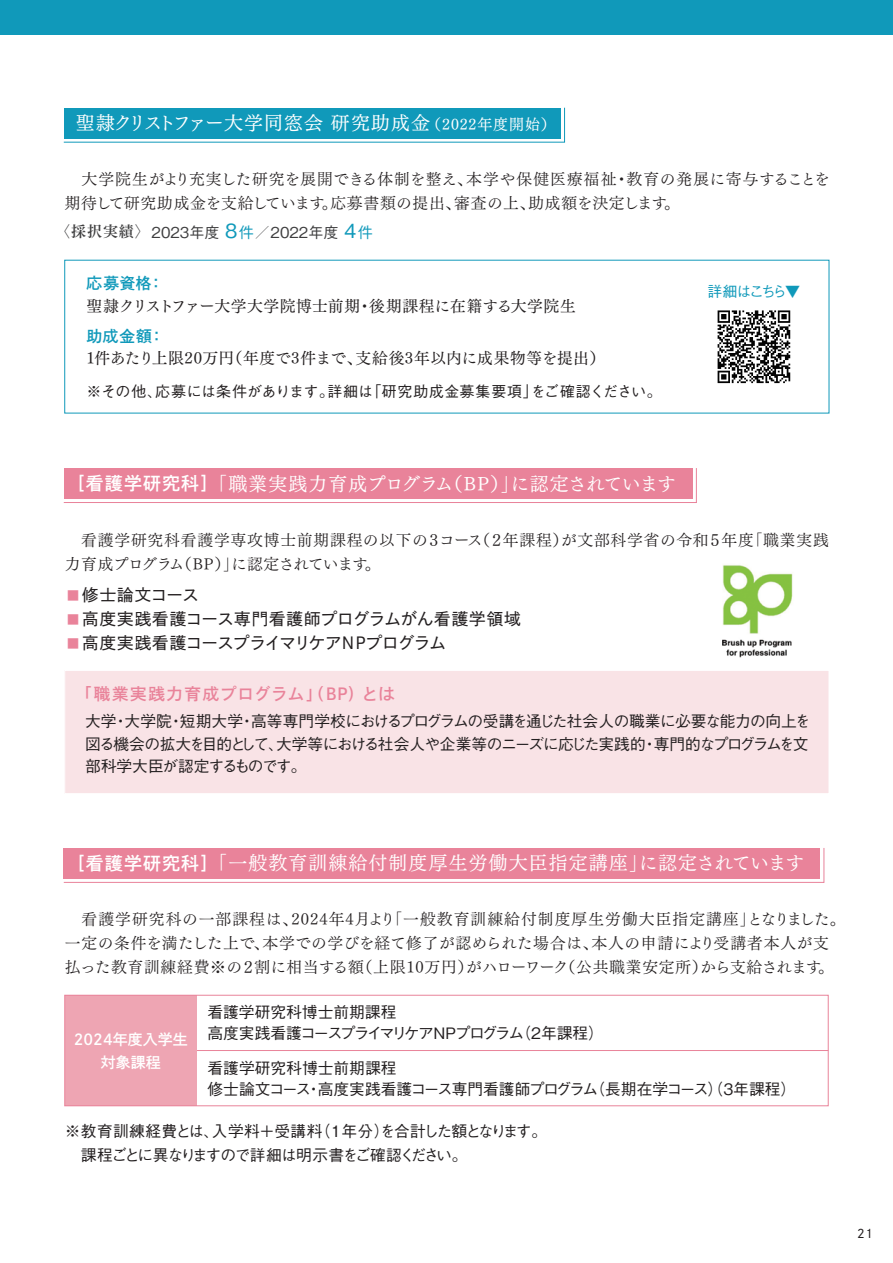
<style>
.page{position:relative;width:893px;height:1263px;background:#fff}
.page>*{position:absolute;margin:0;border:0;box-sizing:border-box;transform-origin:0 0}
.t1{font:18.9px "Tsuku Min Pro RB";letter-spacing:.06em;color:#fff}
.t2{font:18.9px "Tsuku Min Pro RB";letter-spacing:-.03em;color:#fff}
.t3{font:16.5px "P Shuei Go Kin Std N M";letter-spacing:.06em;color:#231f20}
.t4{font:16.5px "P Shuei Go Kin Std N M";letter-spacing:-.02em;color:#231f20}
.t5{font:16.5px "P Shuei Go Kin Std N B";letter-spacing:.06em;color:#e9839a}
.t6{font:16.5px "P Shuei Go Kin Std N M";letter-spacing:.005em;color:#231f20}
.t7{font:15.75px/24px "Tsuku Min Pro R";letter-spacing:.05em;color:#231f20}
.t8{font:500 15.75px/22.5px "Gothic BBB Pr 5";letter-spacing:-.04em;color:#231f20}
.t9{font:500 15.75px/21px "Gothic BBB Pr 5";color:#231f20}
.t10{font:15.75px/24px "Tsuku Min Pro R";letter-spacing:.03em;color:#231f20}
.t11{font:15.75px "Tsuku Min Pro M";letter-spacing:.015em;color:#231f20}
.t12{font:15.75px "P Shuei Go Gin Std B";letter-spacing:.05em;color:#1099ba}
.t13{font:500 15px "Gothic BBB Pr 5";letter-spacing:.01em;color:#231f20}
.t14{font:500 15px "Gothic BBB Pr 5";color:#3e3e3f}
.t15{font:15px/22.5px "P Shuei Go Kin Std N B";color:#fff;text-align:center}
.t16{font:500 15px "Gothic BBB Pr 5";letter-spacing:-.165em;color:#1099ba}
.t17{font:12px "P Shuei Go Kin Std N M";color:#231f20}
.s1{font-size:15px}
.s2{font-family:"Tsuku Min Pro B";font-weight:400}
.s3{font-size:19.5px;color:#1099ba}
.s4{color:#1099ba}
.s5{font-family:"Koz Go Pr 6 N";font-weight:400}
.s6{font-family:"P Shuei Go Kin Std N B";font-size:18px}
.s7{font-family:"Futo Go B101 Pro";font-weight:700;font-size:12px;color:#e9839a}
</style>
<div class="page">
<div style="left:0;top:0;width:893px;height:34px;background:#1099ba"></div>
<hr style="left:191px;top:1050px;width:637px;height:1px;background:#e9839a">
<div style="left:65px;top:995px;width:132px;height:111px;background:#eea5b3"></div>
<div style="left:64px;top:995px;width:765px;height:111px;border:1px solid #e9839a"></div>
<svg style="left:63px;top:848px;width:762px;height:35px;background:#ea8da2"></svg>
<svg style="left:63px;top:107px;width:502px;height:36px;background:#2ca5c2"></svg>
<svg style="left:718px;top:310px;width:72px;height:73px"></svg>
<div style="left:65px;top:670px;width:764px;height:124px;background:#f9e3e6"></div>
<div style="left:64px;top:670px;width:765px;height:124px;border:1px solid #fff"></div>
<svg style="left:63px;top:468px;width:634px;height:35px;background:#eb8ea3"></svg>
<img style="left:722px;top:565px;width:71px;height:93px">
<p class="t1" style="left:76px;top:106px;width:482px">聖隷クリストファー大学同窓会 研究助成金<span class="s1">（2022年度開始）</span></p>
<p class="t10" style="left:65px;top:165px;width:767px">　大学院生がより充実した研究を展開できる体制を整え、本学や保健医療福祉・教育の発展に寄与することを期待して研究助成金を支給しています。応募書類の提出、審査の上、助成額を決定します。</p>
<p class="t14" style="left:55px;top:220px;width:319px"><span class="s2">〈採択実績〉</span>2023年度 <span class="s3">8</span><span class="s4">件</span>／2022年度 <span class="s3">4</span><span class="s4">件</span></p>
<p class="t12" style="left:86px;top:272px;width:79px">応募資格：</p>
<p class="t11" style="left:86px;top:292px;width:491px">聖隷クリストファー大学大学院博士前期・後期課程に在籍する大学院生</p>
<p class="t12" style="left:86px;top:325px;width:79px">助成金額：</p>
<p class="t11" style="left:86px;top:344px;width:520px">1件あたり上限20万円（年度で3件まで、支給後3年以内に成果物等を提出）</p>
<p class="t13" style="left:86px;top:379px;width:577px">※その他、応募には条件があります。詳細は「研究助成金募集要項」をご確認ください。</p>
<p class="t16" style="left:707px;top:279px;width:94px">詳細はこちら<span class="s5">▼</span></p>
<p class="t2" style="left:67px;top:466px;width:611px"><span class="s6">［看護学研究科］</span>「職業実践力育成プログラム（BP）」に認定されています</p>
<p class="t7" style="left:65px;top:526px;width:766px">　看護学研究科看護学専攻博士前期課程の以下の３コース（２年課程）が文部科学省の令和５年度「職業実践力育成プログラム（BP）」に認定されています。</p>
<p class="t6" style="left:67px;top:583px;width:133px"><span class="s7">■</span> 修士論文コース</p>
<p class="t3" style="left:67px;top:607px;width:455px"><span class="s7">■</span> 高度実践看護コース専門看護師プログラムがん看護学領域</p>
<p class="t4" style="left:67px;top:631px;width:380px"><span class="s7">■</span> 高度実践看護コースプライマリケアNPプログラム</p>
<p class="t5" style="left:75px;top:682px;width:321px">「職業実践力育成プログラム」（BP) とは</p>
<p class="t8" style="left:85px;top:708px;width:727px">大学・大学院・短期大学・高等専門学校におけるプログラムの受講を通じた社会人の職業に必要な能力の向上を図る機会の拡大を目的として、大学等における社会人や企業等のニーズに応じた実践的・専門的なプログラムを文部科学大臣が認定するものです。</p>
<p class="t1" style="left:67px;top:846px;width:739px"><span class="s6">［看護学研究科］</span>「一般教育訓練給付制度厚生労働大臣指定講座」に認定されています</p>
<p class="t7" style="left:65px;top:905px;width:782px">　看護学研究科の一部課程は、2024年4月より「一般教育訓練給付制度厚生労働大臣指定講座」となりました。一定の条件を満たした上で、本学での学びを経て修了が認められた場合は、本人の申請により受講者本人が支払った教育訓練経費※の２割に相当する額（上限10万円）がハローワーク（公共職業安定所）から支給されます。</p>
<p class="t15" style="left:74px;top:1028px;width:115px">2024年度入学生対象課程</p>
<p class="t9" style="left:207px;top:1000px;width:398px">看護学研究科博士前期課程<br>高度実践看護コースプライマリケアNPプログラム（2年課程）</p>
<p class="t9" style="left:208px;top:1056px;width:590px">看護学研究科博士前期課程<br>修士論文コース・高度実践看護コース専門看護師プログラム（長期在学コース）（3年課程）</p>
<p class="t8" style="left:65px;top:1118px;width:484px;line-height:24px">※教育訓練経費とは、入学料＋受講料（1年分）を合計した額となります。　課程ごとに異なりますので詳細は明示書をご確認ください。</p>
<p class="t17" style="left:857px;top:1225px;width:17px">21</p>
</div>
